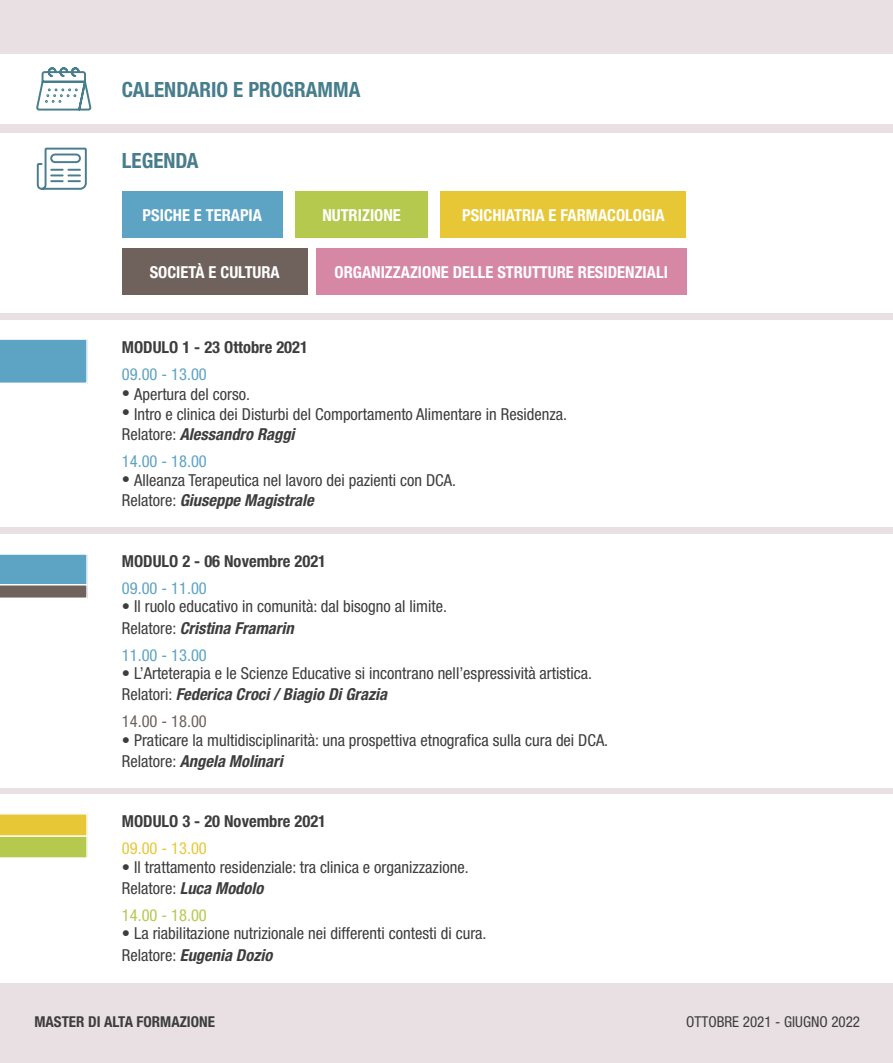
<style>
.page{position:relative;width:893px;height:1063px;background:#e8e0e3}
.page>*{position:absolute;margin:0;border:0;box-sizing:border-box;transform-origin:0 0}
.t1{font:700 condensed 21px "Helvetica Neue LT Std";color:#477d8c}
.t2{font:condensed 16.5px/21.3px "Helvetica Neue LT Std";color:#3d3d3d}
.t3{font:700 condensed 16.5px "Helvetica Neue LT Std";color:#fff}
.t4{font:700 condensed 16.5px "Helvetica Neue LT Std";color:#3d3d3d}
.t5{font:condensed 16.5px "Helvetica Neue LT Std";color:#5ca3c4}
.t6{font:condensed 16.5px "Helvetica Neue LT Std";color:#6f615c}
.t7{font:condensed 16.5px "Helvetica Neue LT Std";color:#e8c736}
.t8{font:condensed 16.5px "Helvetica Neue LT Std";color:#b5c94f}
.t9{font:700 condensed 15px "Helvetica Neue LT Std";color:#3d3d3d}
.t10{font:condensed 15px "Helvetica Neue LT Std";color:#3d3d3d}
.s1{font-weight:700;font-style:italic}
</style>
<div class="page">
<div style="left:0;top:320px;width:893px;height:206px;background:#fff"></div>
<div style="left:0;top:534px;width:893px;height:254px;background:#fff"></div>
<div style="left:0;top:54px;width:893px;height:70px;background:#fff"></div>
<svg style="left:36px;top:67px;width:56px;height:44px"></svg>
<svg style="left:0;top:339px;width:88px;height:45px;background:#66a9c7"></svg>
<svg style="left:0;top:554px;width:88px;height:45px;background:#719aae"></svg>
<div style="left:0;top:133px;width:893px;height:180px;background:#fff"></div>
<div style="left:122px;top:192px;width:161px;height:46px;background:#5ca3c4"></div>
<div style="left:296px;top:191px;width:132px;height:47px;background:#b5c94f"></div>
<div style="left:440px;top:192px;width:246px;height:46px;background:#e8c736"></div>
<div style="left:122px;top:248px;width:186px;height:47px;background:#6f615c"></div>
<div style="left:316px;top:248px;width:370px;height:47px;background:#d687a3"></div>
<svg style="left:36px;top:147px;width:51px;height:43px"></svg>
<div style="left:0;top:794px;width:893px;height:188px;background:#fff"></div>
<svg style="left:0;top:813px;width:88px;height:45px;background:#d3cd54"></svg>
<p class="t1" style="left:122px;top:77px;width:240px">CALENDARIO E PROGRAMMA</p>
<p class="t1" style="left:122px;top:148px;width:78px">LEGENDA</p>
<p class="t3" style="left:143px;top:206px;width:121px">PSICHE E TERAPIA</p>
<p class="t3" style="left:322px;top:205px;width:80px">NUTRIZIONE</p>
<p class="t3" style="left:462px;top:206px;width:204px">PSICHIATRIA E FARMACOLOGIA</p>
<p class="t3" style="left:150px;top:262px;width:132px">SOCIETÀ E CULTURA</p>
<p class="t3" style="left:335px;top:262px;width:335px">ORGANIZZAZIONE DELLE STRUTTURE RESIDENZIALI</p>
<p class="t4" style="left:122px;top:337px;width:188px">MODULO 1 - 23 Ottobre 2021</p>
<p class="t5" style="left:122px;top:365px;width:87px">09.00 - 13.00</p>
<p class="t2" style="left:122px;top:384px;width:130px">• Apertura del corso.</p>
<p class="t2" style="left:122px;top:404px;width:447px;line-height:19.8px">• Intro e clinica dei Disturbi del Comportamento Alimentare in Residenza.<br>Relatore: <span class="s1">Alessandro Raggi</span></p>
<p class="t5" style="left:122px;top:451px;width:87px">14.00 - 18.00</p>
<p class="t2" style="left:122px;top:471px;width:336px;line-height:19.8px">• Alleanza Terapeutica nel lavoro dei pazienti con DCA.<br>Relatore: <span class="s1">Giuseppe Magistrale</span></p>
<p class="t4" style="left:122px;top:551px;width:206px">MODULO 2 - 06 Novembre 2021</p>
<p class="t5" style="left:122px;top:579px;width:87px">09.00 - 11.00</p>
<p class="t2" style="left:122px;top:596px;width:327px">• Il ruolo educativo in comunità: dal bisogno al limite.<br>Relatore: <span class="s1">Cristina Framarin</span></p>
<p class="t5" style="left:122px;top:645px;width:87px">11.00 - 13.00</p>
<p class="t2" style="left:122px;top:662px;width:472px">• L’Arteterapia e le Scienze Educative si incontrano nell’espressività artistica.<br>Relatori: <span class="s1">Federica Croci / Biagio Di Grazia</span></p>
<p class="t6" style="left:122px;top:712px;width:87px">14.00 - 18.00</p>
<p class="t2" style="left:122px;top:729px;width:488px">• Praticare la multidisciplinarità: una prospettiva etnografica sulla cura dei DCA.<br>Relatore: <span class="s1">Angela Molinari</span></p>
<p class="t4" style="left:122px;top:812px;width:206px">MODULO 3 - 20 Novembre 2021</p>
<p class="t7" style="left:122px;top:839px;width:87px">09.00 - 13.00</p>
<p class="t2" style="left:122px;top:856px;width:348px">• Il trattamento residenziale: tra clinica e organizzazione.<br>Relatore: <span class="s1">Luca Modolo</span></p>
<p class="t8" style="left:122px;top:906px;width:87px">14.00 - 18.00</p>
<p class="t2" style="left:122px;top:923px;width:366px">• La riabilitazione nutrizionale nei differenti contesti di cura.<br>Relatore: <span class="s1">Eugenia Dozio</span></p>
<p class="t9" style="left:34px;top:1012px;width:182px">MASTER DI ALTA FORMAZIONE</p>
<p class="t10" style="left:686px;top:1013px;width:175px">OTTOBRE 2021 - GIUGNO 2022</p>
</div>
